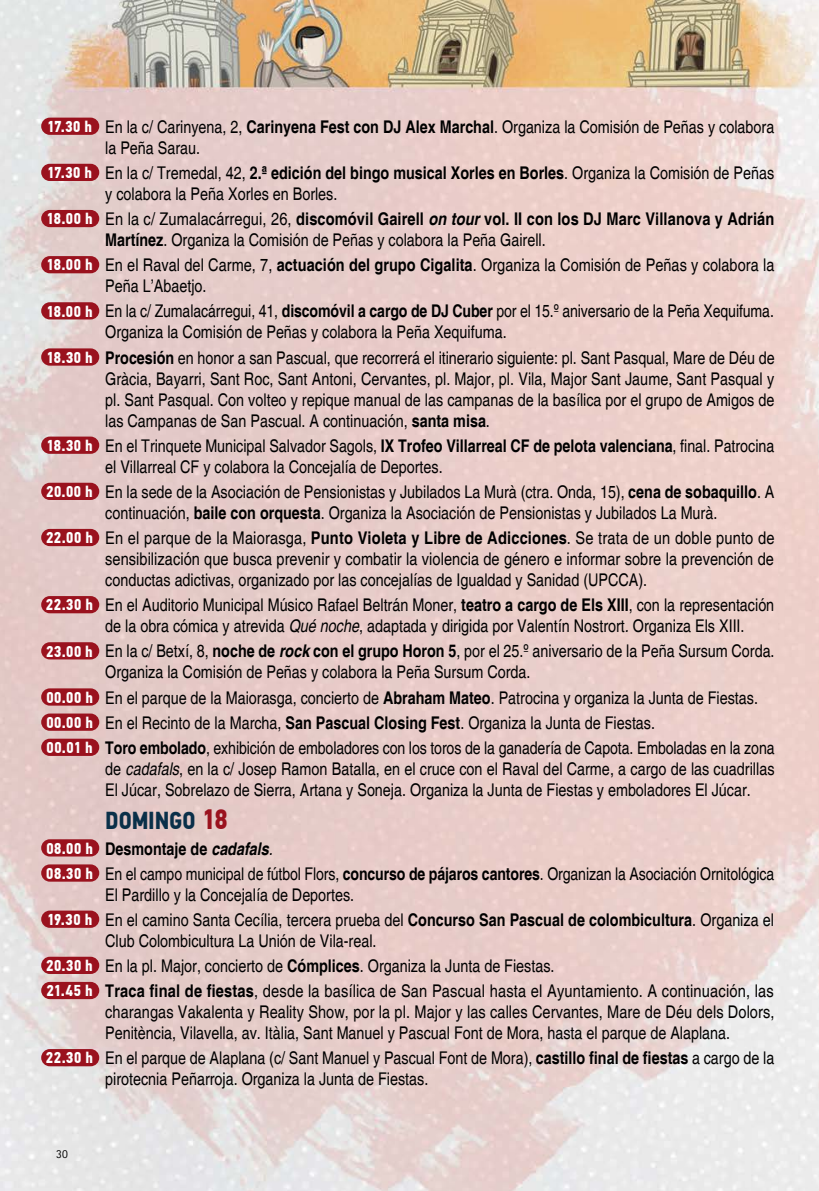
<style>
.page{position:relative;width:819px;height:1191px;background:#fff}
.page>*{position:absolute;margin:0;border:0;box-sizing:border-box;transform-origin:0 0}
.t1{font:700 24.5px "PF Din Text Cond Pro";letter-spacing:-.005em;color:#0a3049}
.t2{font:condensed 17.5px/21px "Helvetica";color:#000}
.t3{font:12.25px "Rotis Sans Serif";color:#000;scale:.95 1}
.s1{font-family:"PF Din Text Cond Pro";font-weight:700;font-stretch:normal;font-size:15.75px;color:#fff}
.s2{font-weight:700}
.s3{font-weight:700;font-style:italic}
.s4{font-style:italic}
.s5{font-size:28px;color:#9a121e}
</style>
<div class="page">
<img style="left:0;top:0;width:819px;height:1191px">
<div style="left:41px;top:118px;width:58px;height:17px;background:#9a121e;border-radius:9px"></div>
<div style="left:41px;top:164px;width:58px;height:17px;background:#9a121e;border-radius:9px"></div>
<div style="left:41px;top:210px;width:58px;height:17px;background:#9a121e;border-radius:9px"></div>
<div style="left:41px;top:256px;width:58px;height:17px;background:#9a121e;border-radius:9px"></div>
<div style="left:41px;top:302px;width:58px;height:17px;background:#9a121e;border-radius:9px"></div>
<div style="left:41px;top:348px;width:58px;height:18px;background:#9a121e;border-radius:9px"></div>
<div style="left:41px;top:436px;width:58px;height:18px;background:#9a121e;border-radius:9px"></div>
<div style="left:41px;top:483px;width:58px;height:17px;background:#9a121e;border-radius:9px"></div>
<div style="left:41px;top:529px;width:58px;height:17px;background:#9a121e;border-radius:9px"></div>
<div style="left:41px;top:596px;width:58px;height:17px;background:#9a121e;border-radius:9px"></div>
<div style="left:41px;top:642px;width:58px;height:17px;background:#9a121e;border-radius:9px"></div>
<div style="left:41px;top:688px;width:58px;height:17px;background:#9a121e;border-radius:9px"></div>
<div style="left:41px;top:713px;width:58px;height:18px;background:#9a121e;border-radius:9px"></div>
<div style="left:41px;top:738px;width:58px;height:18px;background:#9a121e;border-radius:9px"></div>
<div style="left:41px;top:839px;width:58px;height:17px;background:#9a121e;border-radius:9px"></div>
<div style="left:41px;top:864px;width:58px;height:17px;background:#9a121e;border-radius:9px"></div>
<div style="left:41px;top:910px;width:58px;height:17px;background:#9a121e;border-radius:9px"></div>
<div style="left:41px;top:956px;width:58px;height:18px;background:#9a121e;border-radius:9px"></div>
<div style="left:41px;top:982px;width:58px;height:17px;background:#9a121e;border-radius:9px"></div>
<div style="left:41px;top:1049px;width:58px;height:17px;background:#9a121e;border-radius:9px"></div>
<p class="t2" style="left:105px;top:116px;width:670px;text-indent:-58px"><span class="s1">17.30 h</span> En la c/ Carinyena, 2, <span class="s2">Carinyena Fest con DJ Alex Marchal</span>. Organiza la Comisión de Peñas y colabora la Peña Sarau.</p>
<p class="t2" style="left:105px;top:162px;width:670px;text-indent:-58px"><span class="s1">17.30 h</span> En la c/ Tremedal, 42, <span class="s2">2.ª edición del bingo musical Xorles en Borles</span>. Organiza la Comisión de Peñas y colabora la Peña Xorles en Borles.</p>
<p class="t2" style="left:105px;top:208px;width:670px;text-indent:-59px"><span class="s1">18.00 h</span> En la c/ Zumalacárregui, 26, <span class="s2">discomóvil Gairell</span> <span class="s3">on tour</span> <span class="s2">vol. II con los DJ Marc Villanova y Adrián<br>Martínez</span>. Organiza la Comisión de Peñas y colabora la Peña Gairell.</p>
<p class="t2" style="left:105px;top:254px;width:670px;text-indent:-59px"><span class="s1">18.00 h</span> En el Raval del Carme, 7, <span class="s2">actuación del grupo Cigalita</span>. Organiza la Comisión de Peñas y colabora la<br>Peña L’Abaetjo.</p>
<p class="t2" style="left:105px;top:301px;width:670px;text-indent:-59px"><span class="s1">18.00 h</span> En la c/ Zumalacárregui, 41, <span class="s2">discomóvil a cargo de DJ Cuber</span> por el 15.º aniversario de la Peña Xequifuma.<br>Organiza la Comisión de Peñas y colabora la Peña Xequifuma.</p>
<p class="t2" style="left:105px;top:347px;width:671px;text-align:justify;text-indent:-59px"><span class="s1">18.30 h</span> <span class="s2">Procesión</span> en honor a san Pascual, que recorrerá el itinerario siguiente: pl. Sant Pasqual, Mare de Déu de Gràcia, Bayarri, Sant Roc, Sant Antoni, Cervantes, pl. Major, pl. Vila, Major Sant Jaume, Sant Pasqual y pl. Sant Pasqual. Con volteo y repique manual de las campanas de la basílica por el grupo de Amigos de las Campanas de San Pascual. A continuación, <span class="s2">santa misa</span>.</p>
<p class="t2" style="left:105px;top:435px;width:670px;text-indent:-59px"><span class="s1">18.30 h</span> En el Trinquete Municipal Salvador Sagols, <span class="s2">IX Trofeo Villarreal CF de pelota valenciana</span>, final. Patrocina el Villarreal CF y colabora la Concejalía de Deportes.</p>
<p class="t2" style="left:46px;top:481px;width:729px;text-align:center"><span class="s1">20.00 h</span> En la sede de la Asociación de Pensionistas y Jubilados La Murà (ctra. Onda, 15), <span class="s2">cena de sobaquillo</span>. A continuación, <span class="s2">baile con orquesta</span>. Organiza la Asociación de Pensionistas y Jubilados La Murà.</p>
<p class="t2" style="left:105px;top:527px;width:670px;text-align:justify;text-indent:-59px"><span class="s1">22.00 h</span> En el parque de la Maiorasga, <span class="s2">Punto Violeta y Libre de Adicciones</span>. Se trata de un doble punto de sensibilización que busca prevenir y combatir la violencia de género e informar sobre la prevención de conductas adictivas, organizado por las concejalías de Igualdad y Sanidad (UPCCA).</p>
<p class="t2" style="left:105px;top:594px;width:670px;text-indent:-59px"><span class="s1">22.30 h</span> En el Auditorio Municipal Músico Rafael Beltrán Moner, <span class="s2">teatro a cargo de Els XIII</span>, con la representación de la obra cómica y atrevida <span class="s4">Qué noche</span>, adaptada y dirigida por Valentín Nostrort<span class="s4">.</span> Organiza Els XIII.</p>
<p class="t2" style="left:105px;top:640px;width:671px;text-indent:-59px"><span class="s1">23.00 h</span> En la c/ Betxí, 8, <span class="s2">noche de</span> <span class="s3">rock</span> <span class="s2">con el grupo Horon 5</span>, por el 25.º aniversario de la Peña Sursum Corda.<br>Organiza la Comisión de Peñas y colabora la Peña Sursum Corda.</p>
<p class="t2" style="left:46px;top:685px;width:730px;line-height:25.2px"><span class="s1">00.00 h</span> En el parque de la Maiorasga, concierto de <span class="s2">Abraham Mateo</span>. Patrocina y organiza la Junta de Fiestas.<br><span class="s1">00.00 h</span> En el Recinto de la Marcha, <span class="s2">San Pascual Closing Fest</span>. Organiza la Junta de Fiestas.<br><span class="s1">00.01 h</span> <span class="s2">Toro embolado</span>, exhibición de emboladores con los toros de la ganadería de Capota. Emboladas en la zona</p>
<p class="t2" style="left:105px;top:758px;width:670px">de <span class="s4">cadafals</span>, en la c/ Josep Ramon Batalla, en el cruce con el Raval del Carme, a cargo de las cuadrillas<br>El Júcar, Sobrelazo de Sierra, Artana y Soneja. Organiza la Junta de Fiestas y emboladores El Júcar.</p>
<h1 class="t1" style="left:105px;top:811px;width:124px">DOMINGO <span class="s5">18</span></h1>
<p class="t2" style="left:46px;top:835px;width:730px;line-height:25.2px"><span class="s1">08.00 h</span> <span class="s2">Desmontaje de</span> <span class="s3">cadafals</span><span class="s4">.<br></span><span class="s1">08.30 h</span> En el campo municipal de fútbol Flors, <span class="s2">concurso de pájaros cantores</span>. Organizan la Asociación Ornitológica</p>
<p class="t2" style="left:47px;top:881px;width:728px;line-height:25.2px;text-indent:58px">El Pardillo y la Concejalía de Deportes.<br><span class="s1">19.30 h</span> En el camino Santa Cecília, tercera prueba del <span class="s2">Concurso San Pascual de colombicultura</span>. Organiza el</p>
<p class="t2" style="left:46px;top:928px;width:729px;line-height:25.2px;text-indent:59px">Club Colombicultura La Unión de Vila-real.<br><span class="s1">20.30 h</span> En la pl. Major, concierto de <span class="s2">Cómplices</span>. Organiza la Junta de Fiestas.<br><span class="s1">21.45 h</span> <span class="s2">Traca final de fiestas</span>, desde la basílica de San Pascual hasta el Ayuntamiento. A continuación, las</p>
<p class="t2" style="left:105px;top:1001px;width:670px">charangas Vakalenta y Reality Show, por la pl. Major y las calles Cervantes, Mare de Déu dels Dolors,<br>Penitència, Vilavella, av. Itàlia, Sant Manuel y Pascual Font de Mora, hasta el parque de Alaplana.</p>
<p class="t2" style="left:105px;top:1047px;width:670px;text-indent:-59px"><span class="s1">22.30 h</span> En el parque de Alaplana (c/ Sant Manuel y Pascual Font de Mora), <span class="s2">castillo final de fiestas</span> a cargo de la pirotecnia Peñarroja. Organiza la Junta de Fiestas.</p>
<p class="t3" style="left:56px;top:1146px;width:14px">30</p>
</div>
